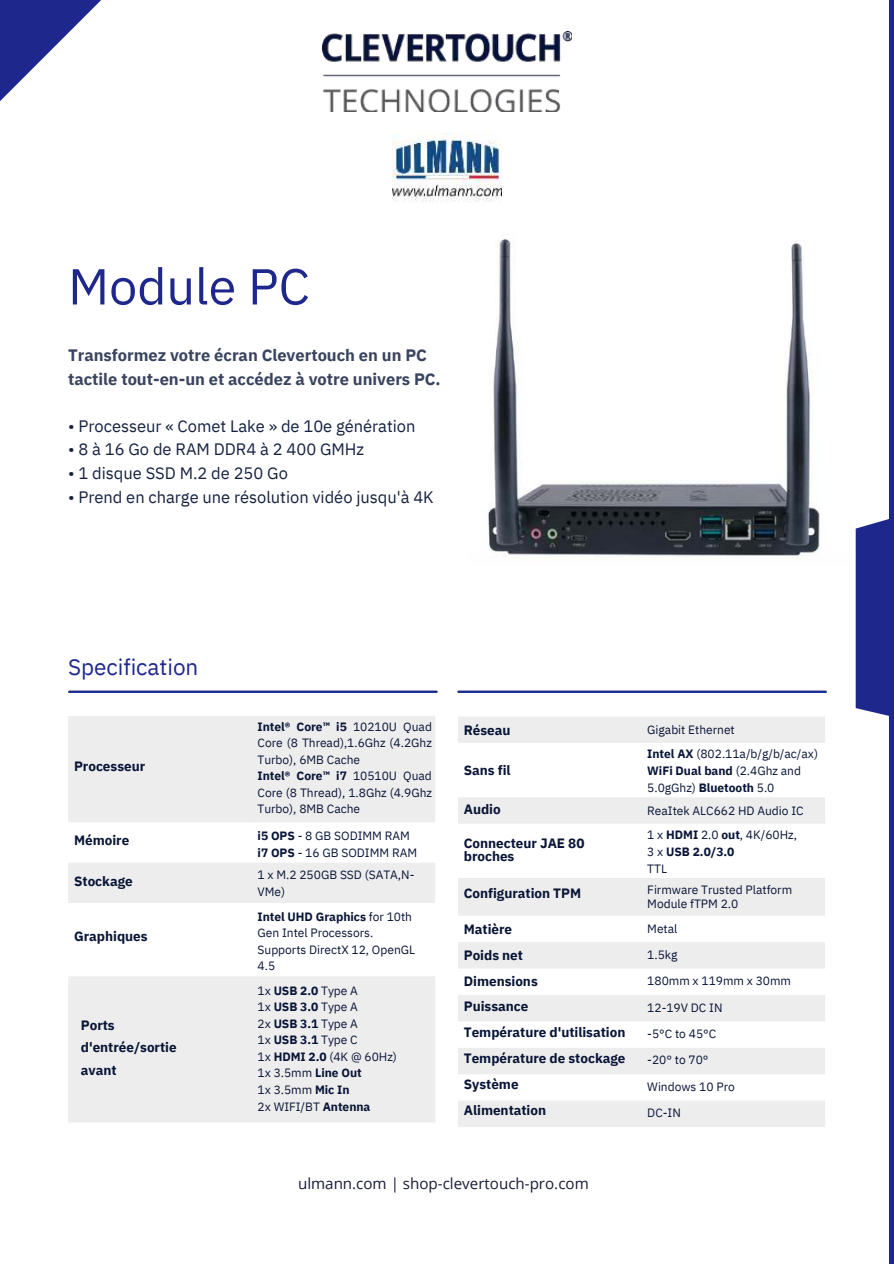
<style>
.page{position:relative;width:894px;height:1264px;background:#fff}
.page>*{position:absolute;margin:0;border:0;box-sizing:border-box;transform-origin:0 0}
.t1{font:50.4px "IBM Plex Sans";color:#1e278c}
.t2{font:22.5px "IBM Plex Sans";color:#1e278c}
.t3{font:16.5px "IBM Plex Sans";color:#152141}
.t4{font:700 16.5px/23.7px "IBM Plex Sans";color:#3a445f}
.t5{font:15.15px "Open Sans";color:#181c35}
.t6{font:700 13.5px/26px "IBM Plex Sans";color:#091537}
.t7{font:12px/16.5px "IBM Plex Sans";color:#091537}
.t8{font:700 12px/17px "IBM Plex Sans";color:#091537}
.s1{font-weight:700}
.s2{font-weight:400}
</style>
<div class="page">
<svg style="left:68px;top:716px;width:367px;height:406px;fill:#ededed"></svg>
<svg style="left:458px;top:717px;width:366px;height:410px"></svg>
<hr style="left:68px;top:692px;width:368px;height:1px;background:#0092d5">
<hr style="left:458px;top:692px;width:368px;height:1px;background:#0092d5">
<img style="left:488px;top:239px;width:332px;height:318px">
<img style="left:322px;top:31px;width:249px;height:80px">
<img style="left:393px;top:132px;width:108px;height:71px">
<svg style="left:0;top:0;width:101px;height:101px"></svg>
<svg style="left:855px;top:519px;width:34px;height:197px;background:#2c3493"></svg>
<hr style="left:889px;top:0;width:4px;height:1263px;background:#1e278c">
<hr style="left:69px;top:690px;width:367px;height:2px;background:#1e278c">
<hr style="left:458px;top:690px;width:367px;height:2px;background:#1e278c">
<h1 class="t1" style="left:68px;top:248px;width:243px">Module PC</h1>
<h3 class="t4" style="left:68px;top:342px;width:374px">Transformez votre écran Clevertouch en un PC tactile tout-en-un et accédez à votre univers PC.</h3>
<h3 class="t3" style="left:68px;top:413px;width:349px">• Processeur « Comet Lake » de 10e génération</h3>
<h3 class="t3" style="left:68px;top:437px;width:297px">• 8 à 16 Go de RAM DDR4 à 2 400 GMHz</h3>
<h3 class="t3" style="left:68px;top:460px;width:221px">• 1 disque SSD M.2 de 250 Go</h3>
<h3 class="t3" style="left:68px;top:484px;width:367px">• Prend en charge une résolution vidéo jusqu'à 4K</h3>
<h2 class="t2" style="left:68px;top:650px;width:132px">Specification</h2>
<p class="t6" style="left:74px;top:751px;width:73px">Processeur</p>
<p class="t6" style="left:74px;top:826px;width:57px">Mémoire</p>
<p class="t6" style="left:74px;top:867px;width:60px">Stockage</p>
<p class="t6" style="left:74px;top:922px;width:75px">Graphiques</p>
<p class="t6" style="left:81px;top:1012px;width:97px;line-height:22.5px">Ports d'entrée/sortie avant</p>
<p class="t7" style="left:257px;top:717px;width:176px"><span class="s1">Intel® Core™ i5</span> 10210U Quad<br>Core (8 Thread),1.6Ghz (4.2Ghz<br>Turbo), 6MB Cache<br><span class="s1">Intel® Core™ i7</span> 10510U Quad<br>Core (8 Thread), 1.8Ghz (4.9Ghz<br>Turbo), 8MB Cache</p>
<p class="t7" style="left:257px;top:826px;width:161px"><span class="s1">i5 OPS</span> - 8 GB SODIMM RAM <span class="s1">i7 OPS</span> - 16 GB SODIMM RAM</p>
<p class="t7" style="left:257px;top:865px;width:158px">1 x M.2 250GB SSD (SATA,N-<br>VMe)</p>
<p class="t7" style="left:257px;top:907px;width:159px"><span class="s1">Intel UHD Graphics</span> for 10th<br>Gen Intel Processors.<br>Supports DirectX 12, OpenGL<br>4.5</p>
<p class="t7" style="left:257px;top:981px;width:141px">1x <span class="s1">USB 2.0</span> Type A<br>1x <span class="s1">USB 3.0</span> Type A<br>2x <span class="s1">USB 3.1</span> Type A<br>1x <span class="s1">USB 3.1</span> Type C<br>1x <span class="s1">HDMI 2.0</span> (4K @ 60Hz)<br>1x 3.5mm <span class="s1">Line Out<br></span>1x 3.5mm <span class="s1">Mic In<br></span>2x WIFI/BT <span class="s1">Antenna</span></p>
<p class="t6" style="left:463px;top:716px;width:48px">Réseau</p>
<p class="t6" style="left:463px;top:755px;width:48px">Sans fil</p>
<p class="t6" style="left:463px;top:795px;width:38px">Audio</p>
<p class="t6" style="left:463px;top:835px;width:122px;line-height:13.2px">Connecteur JAE 80 broches</p>
<p class="t6" style="left:463px;top:879px;width:119px">Configuration TPM</p>
<p class="t6" style="left:463px;top:914px;width:163px">Matière<br>Poids net<br>Dimensions<br>Puissance<br>Température d'utilisation<br>Température de stockage<br>Système<br>Alimentation</p>
<p class="t7" style="left:647px;top:717px;width:172px;line-height:23.5px">Gigabit Ethernet<br><span class="s1">Intel AX</span> (802.11a/b/g/b/ac/ax)</p>
<p class="t8" style="left:647px;top:761px;width:155px">WiFi Dual band <span class="s2">(2.4Ghz and<br>5.0gGhz)</span> Bluetooth <span class="s2">5.0</span></p>
<p class="t7" style="left:647px;top:798px;width:158px;line-height:23.5px">ReaItek ALC662 HD Audio IC<br>1 x <span class="s1">HDMI</span> 2.0 <span class="s1">out</span>, 4K/60Hz,</p>
<p class="t8" style="left:647px;top:842px;width:89px"><span class="s2">3 x</span> USB 2.0/3.0<br><span class="s2">TTL</span></p>
<p class="t7" style="left:647px;top:881px;width:146px;line-height:14px">Firmware Trusted Platform<br>Module fTPM 2.0</p>
<p class="t7" style="left:647px;top:914px;width:145px;line-height:26.2px">Metal<br>1.5kg<br>180mm x 119mm x 30mm<br>12-19V DC IN<br>-5°C to 45°C<br>-20° to 70°<br>Windows 10 Pro<br>DC-IN</p>
<p class="t5" style="left:298px;top:1173px;width:292px">ulmann.com | shop-clevertouch-pro.com</p>
</div>
